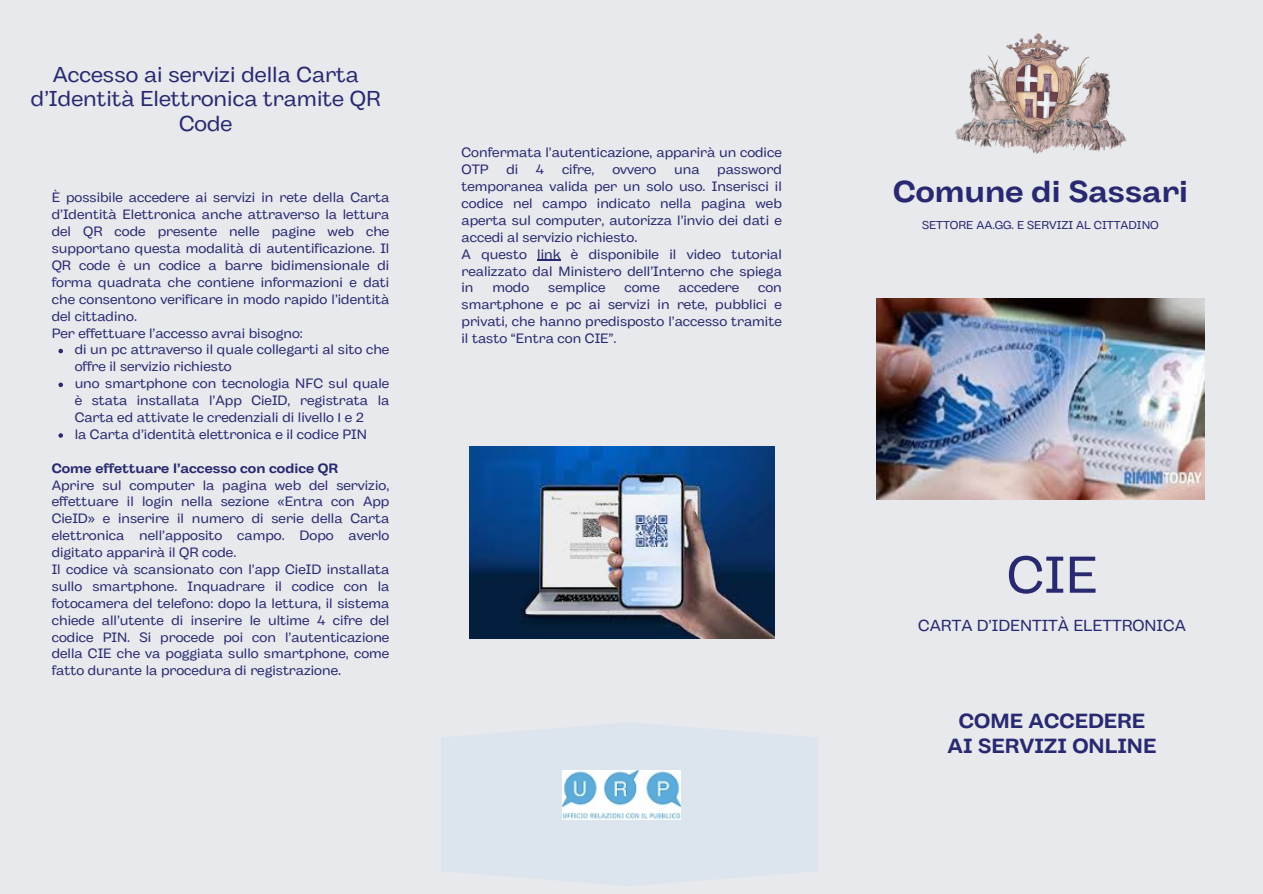
<style>
.page{position:relative;width:1263px;height:894px;background:#fff}
.page>*{position:absolute;margin:0;border:0;box-sizing:border-box;transform-origin:0 0}
.t1{font:51.6px "Body Grotesque Fit";color:#282970}
.t2{font:700 30.15px "Body Grotesque Fit";color:#282970}
.t3{font:21.45px/24.8px "Body Grotesque Fit";color:#282970;text-align:center}
.t4{font:700 20.4px/24.8px "Body Grotesque Fit";color:#282970;text-align:center}
.t5{font:15.9px "Body Grotesque Fit";color:#282970}
.t6{font:13.5px/16.8px "Body Grotesque Fit";color:#282970}
.t7{font:11.4px "Body Grotesque Fit";color:#282970}
.s1{font-weight:700}
</style>
<div class="page">
<div style="left:0;top:0;width:1263px;height:893px;background:#e7e9ec"></div>
<img style="left:876px;top:298px;width:329px;height:201px">
<img style="left:469px;top:446px;width:305px;height:192px">
<svg style="left:441px;top:723px;width:377px;height:163px;fill:#dce4ee"></svg>
<img style="left:955px;top:33px;width:172px;height:121px">
<img style="left:562px;top:769px;width:118px;height:50px">
<svg style="left:58px;top:349px;width:5px;height:4px"></svg>
<svg style="left:58px;top:382px;width:5px;height:5px"></svg>
<svg style="left:58px;top:433px;width:5px;height:4px"></svg>
<svg style="left:537px;top:260px;width:24px;height:1px"></svg>
<p class="t3" style="left:31px;top:64px;width:351px">Accesso ai servizi della Carta d’Identità Elettronica tramite QR<br>Code</p>
<h2 class="t6" style="left:52px;top:190px;width:339px">È possibile accedere ai servizi in rete della Carta d’Identità Elettronica anche attraverso la lettura del QR code presente nelle pagine web che supportano questa modalità di autentificazione. Il QR code è un codice a barre bidimensionale di forma quadrata che contiene informazioni e dati che consentono verificare in modo rapido l’identità del cittadino.<br>Per effettuare l’accesso avrai bisogno:</h2>
<p class="t6" style="left:75px;top:342px;width:316px">di un pc attraverso il quale collegarti al sito che offre il servizio richiesto</p>
<p class="t6" style="left:75px;top:376px;width:316px;text-align:justify">uno smartphone con tecnologia NFC sul quale è stata installata l’App CieID, registrata la Carta ed attivate le credenziali di livello 1 e 2</p>
<h1 class="t6" style="left:75px;top:426px;width:294px">la Carta d’identità elettronica e il codice PIN</h1>
<h5 class="t6" style="left:52px;top:460px;width:339px"><span class="s1">Come effettuare l’accesso con codice QR<br></span>Aprire sul computer la pagina web del servizio, effettuare il login nella sezione «Entra con App CieID» e inserire il numero di serie della Carta elettronica nell’apposito campo. Dopo averlo digitato apparirà il QR code.<br>Il codice và scansionato con l’app CieID installata sullo smartphone. Inquadrare il codice con la fotocamera del telefono: dopo la lettura, il sistema chiede all’utente di inserire le ultime 4 cifre del codice PIN. Si procede poi con l’autenticazione della CIE che va poggiata sullo smartphone, come fatto durante la procedura di registrazione.</h5>
<h3 class="t6" style="left:461px;top:145px;width:322px">Confermata l’autenticazione, apparirà un codice<br>OTP</h3>
<h3 class="t6" style="left:506px;top:162px;width:13px">di</h3>
<h3 class="t6" style="left:536px;top:162px;width:10px">4</h3>
<h3 class="t6" style="left:562px;top:162px;width:34px">cifre,</h3>
<h3 class="t6" style="left:612px;top:162px;width:46px">ovvero</h3>
<h3 class="t6" style="left:674px;top:162px;width:27px">una</h3>
<h3 class="t6" style="left:461px;top:162px;width:322px;text-indent:256px">password temporanea valida per un solo uso. Inserisci il codice nel campo indicato nella pagina web aperta sul computer, autorizza l’invio dei dati e accedi al servizio richiesto.<br>A questo link è disponibile il video tutorial realizzato dal Ministero dell’Interno che spiega in</h3>
<h3 class="t6" style="left:492px;top:280px;width:38px">modo</h3>
<h3 class="t6" style="left:548px;top:280px;width:59px">semplice</h3>
<h3 class="t6" style="left:624px;top:280px;width:37px">come</h3>
<h3 class="t6" style="left:679px;top:280px;width:62px">accedere</h3>
<h3 class="t6" style="left:461px;top:280px;width:322px;text-align:justify;text-indent:297px">con smartphone e pc ai servizi in rete, pubblici e privati, che hanno predisposto l’accesso tramite il tasto “Entra con CIE”.</h3>
<p class="t2" style="left:893px;top:173px;width:296px">Comune di Sassari</p>
<p class="t7" style="left:922px;top:218px;width:238px">SETTORE AA.GG. E SERVIZI AL CITTADINO</p>
<p class="t1" style="left:1007px;top:544px;width:92px">CIE</p>
<h6 class="t5" style="left:918px;top:616px;width:269px">CARTA D’IDENTITÀ ELETTRONICA</h6>
<h6 class="t4" style="left:948px;top:709px;width:210px">COME ACCEDERE<br>AI SERVIZI ONLINE</h6>
</div>
